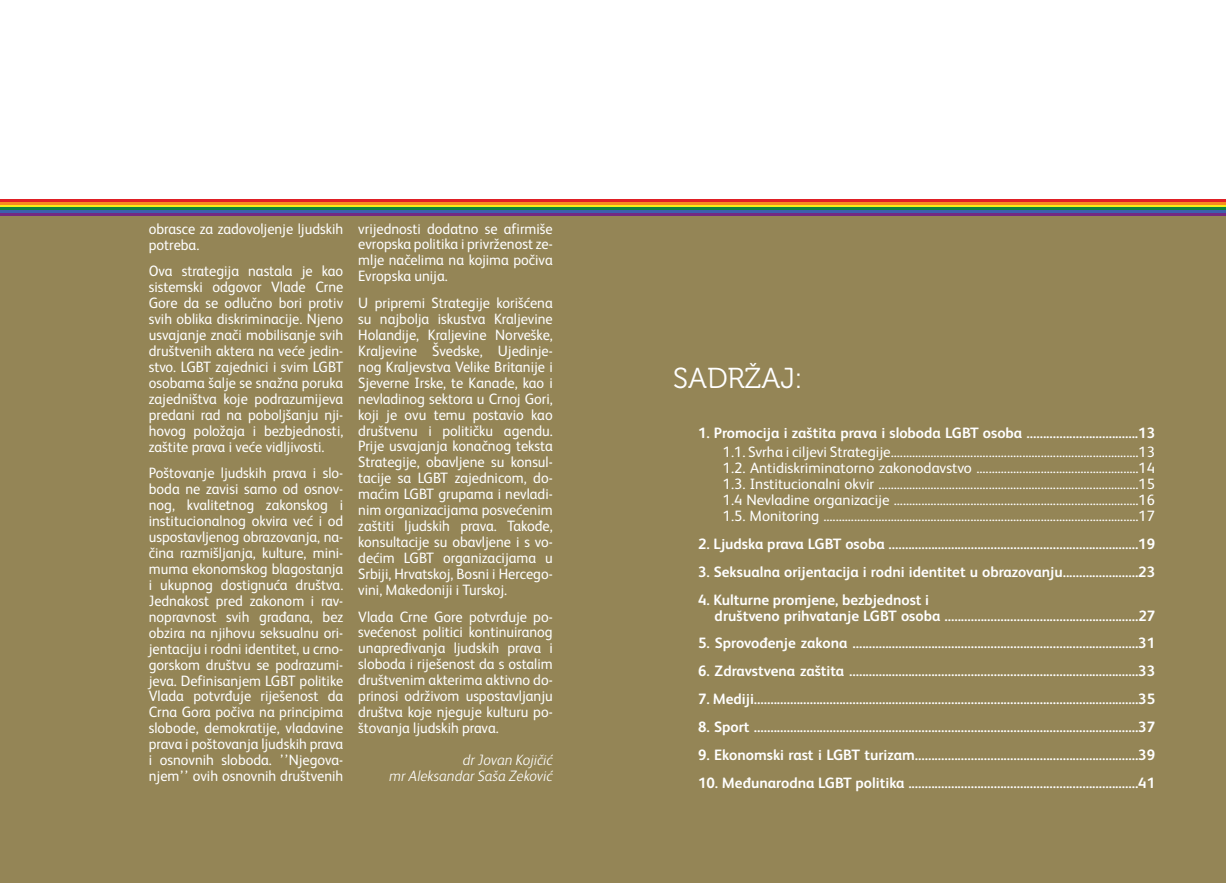
<style>
.page{position:relative;width:1226px;height:883px;background:#fff}
.page>*{position:absolute;margin:0;border:0;box-sizing:border-box;transform-origin:0 0}
.t1{font:28.75px "Museo 300";color:#fff}
.t2{font:15px/15.9px "FS Albert";color:#fff;text-align:justify;scale:.96 1}
.t3{font:700 15px/15.9px "FS Albert";color:#fff}
.t4{font:15px/15.9px "FS Albert";color:#fff;text-align:justify}
.t5{font:italic 300 15px/15.9px "FS Albert";color:#fff;text-align:right}
</style>
<div class="page">
<div style="left:0;top:216px;width:1225px;height:666px;background:#948556"></div>
<hr style="left:0;top:213px;width:1225px;height:3px;background:#732982">
<hr style="left:0;top:210px;width:1225px;height:3px;background:#3c5fac">
<hr style="left:0;top:207px;width:1225px;height:3px;background:#0d8140">
<hr style="left:0;top:204px;width:1225px;height:3px;background:#f7ed16">
<hr style="left:0;top:201px;width:1225px;height:3px;background:#f68c1f">
<hr style="left:0;top:198px;width:1225px;height:3px;background:#df1f25">
<p class="t2" style="left:149px;top:220px;width:204px">obrasce za zadovoljenje ljudskih potreba.</p>
<p class="t2" style="left:149px;top:263px;width:204px">Ova strategija nastala je kao sistemski odgovor Vlade Crne Gore da se odlučno bori protiv svih oblika diskriminacije. Njeno usvajanje znači mobilisanje svih društvenih aktera na veće jedin&shy;stvo. LGBT zajednici i svim LGBT osobama šalje se snažna poruka zajedništva koje podrazumijeva predani rad na poboljšanju nji&shy;hovog položaja i bezbjednosti, zaštite prava i veće vidljivosti.</p>
<p class="t2" style="left:149px;top:465px;width:204px">Poštovanje ljudskih prava i slo&shy;boda ne zavisi samo od osnov&shy;nog, kvalitetnog zakonskog i institucionalnog okvira već i od uspostavljenog obrazovanja, na&shy;čina razmišljanja, kulture, mini&shy;muma ekonomskog blagostanja i ukupnog dostignuća društva.<br>Jednakost pred zakonom i rav&shy;nopravnost svih građana, bez obzira na njihovu seksualnu ori&shy;jentaciju i rodni identitet, u crno&shy;gorskom društvu se podrazumi&shy;jeva. Definisanjem LGBT politike Vlada potvrđuje riješenost da Crna Gora počiva na principima slobode, demokratije, vladavine prava i poštovanja ljudskih prava i osnovnih sloboda. ’’Njegova&shy;njem’’ ovih osnovnih društvenih</p>
<p class="t2" style="left:358px;top:220px;width:204px">vrijednosti dodatno se afirmiše evropska politika i privrženost ze&shy;mlje načelima na kojima počiva Evropska unija.</p>
<p class="t2" style="left:358px;top:295px;width:204px">U pripremi Strategije korišćena su najbolja iskustva Kraljevine Holandije, Kraljevine Norveške, Kraljevine Švedske, Ujedinje&shy;nog Kraljevstva Velike Britanije i Sjeverne Irske, te Kanade, kao i nevladinog sektora u Crnoj Gori, koji je ovu temu postavio kao društvenu i političku agendu.<br>Prije usvajanja konačnog teksta Strategije, obavljene su konsul&shy;tacije sa LGBT zajednicom, do&shy;maćim LGBT grupama i nevladi&shy;nim organizacijama posvećenim zaštiti ljudskih prava. Takođe, konsultacije su obavljene i s vo&shy;dećim LGBT organizacijama u Srbiji, Hrvatskoj, Bosni i Hercego&shy;vini, Makedoniji i Turskoj.</p>
<p class="t2" style="left:358px;top:608px;width:204px">Vlada Crne Gore potvrđuje po&shy;svećenost politici kontinuiranog unapređivanja ljudskih prava i sloboda i riješenost da s ostalim društvenim akterima aktivno do&shy;prinosi održivom uspostavljanju društva koje njeguje kulturu po&shy;štovanja ljudskih prava.</p>
<p class="t5" style="left:389px;top:752px;width:165px">dr Jovan Kojičić<br>mr Aleksandar Saša Zeković</p>
<h1 class="t1" style="left:673px;top:362px;width:131px">SADRŽAJ:</h1>
<p class="t3" style="left:698px;top:424px;width:459px">1. Promocija i zaštita prava i sloboda LGBT osoba ..................................13</p>
<p class="t4" style="left:723px;top:444px;width:434px">1.1. Svrha i ciljevi Strategije.................................................................................13<br>1.2. Antidiskriminatorno zakonodavstvo .....................................................14<br>1.3. Institucionalni okvir .....................................................................................15<br>1.4 Nevladine organizacije ................................................................................16<br>1.5. Monitoring .......................................................................................................17</p>
<p class="t3" style="left:698px;top:535px;width:459px">2. Ljudska prava LGBT osoba ............................................................................19</p>
<p class="t3" style="left:698px;top:563px;width:459px">3. Seksualna orijentacija i rodni identitet u obrazovanju.......................23</p>
<p class="t3" style="left:715px;top:591px;width:442px;text-indent:-17px">4. Kulturne promjene, bezbjednost i<br>društveno prihvatanje LGBT osoba ...........................................................27</p>
<p class="t3" style="left:698px;top:635px;width:459px">5. Sprovođenje zakona .......................................................................................31</p>
<p class="t3" style="left:698px;top:663px;width:459px">6. Zdravstvena zaštita ........................................................................................33</p>
<p class="t3" style="left:698px;top:690px;width:459px">7. Mediji.....................................................................................................................35</p>
<p class="t3" style="left:698px;top:718px;width:459px">8. Sport .....................................................................................................................37</p>
<p class="t3" style="left:698px;top:746px;width:459px">9. Ekonomski rast i LGBT turizam....................................................................39</p>
<p class="t3" style="left:698px;top:774px;width:459px">10. Međunarodna LGBT politika ......................................................................41</p>
</div>
